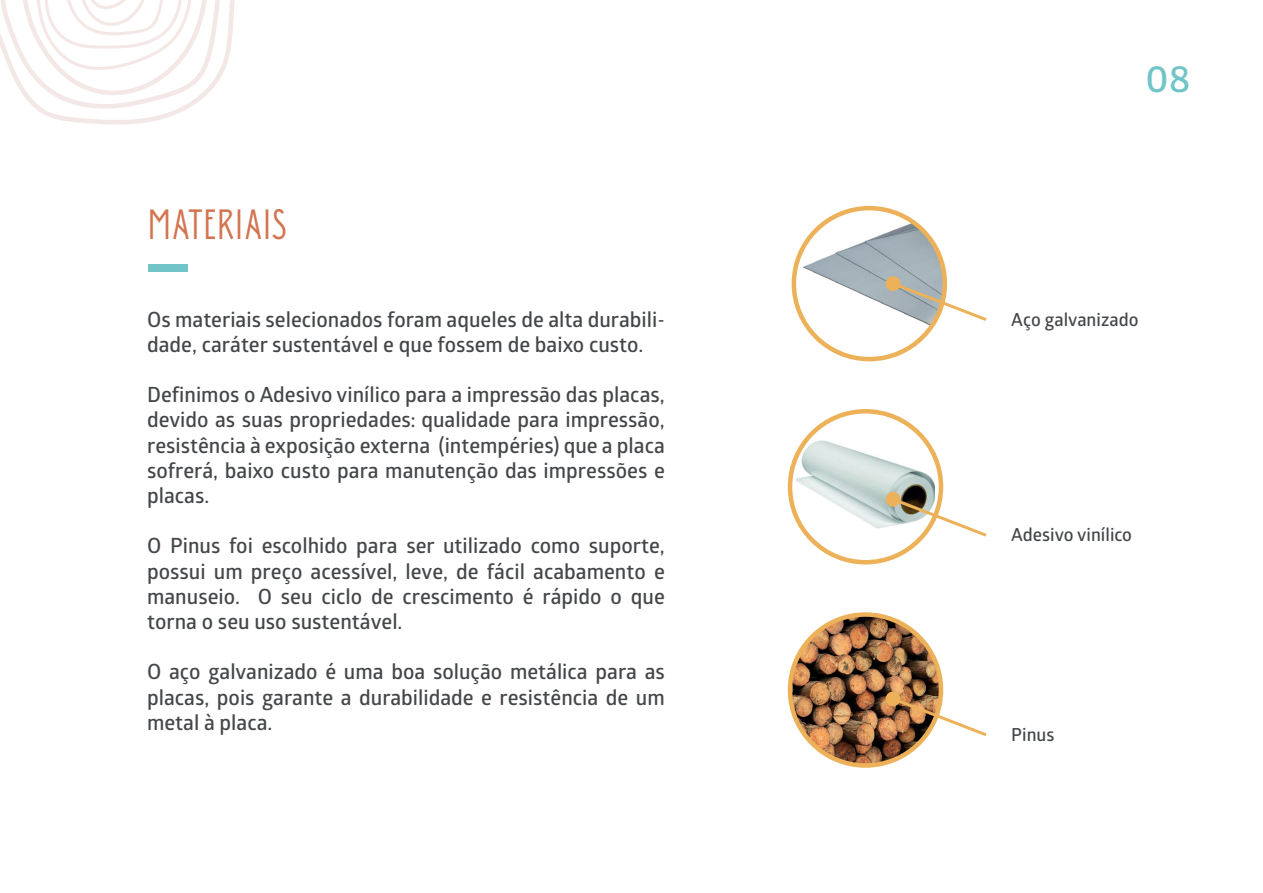
<style>
.page{position:relative;width:1263px;height:893px;background:#fff}
.page>*{position:absolute;margin:0;border:0;box-sizing:border-box;transform-origin:0 0}
.t1{font:42.3px "Donau Uppercase Neue";color:#d37450}
.t2{font:37.5px "Glober Semi Bold Free";color:#71c4c7}
.t3{font:21px/25.2px "Glober Semi Bold Free";color:#444749;text-align:justify}
.t4{font:18px "Glober Semi Bold Free";color:#444749}
.s1{font-family:"Myriad Pro"}
</style>
<div class="page">
<svg style="left:0;top:1px;width:235px;height:124px"></svg>
<div style="left:148px;top:264px;width:40px;height:8px;background:#71c4c7"></div>
<img style="left:790px;top:615px;width:151px;height:151px;border-radius:75px">
<div style="left:788px;top:612px;width:155px;height:156px;border:4px solid #ecb159;border-radius:50%"></div>
<img style="left:796px;top:425px;width:139px;height:114px">
<div style="left:788px;top:409px;width:155px;height:155px;border:4px solid #ecb159;border-radius:50%"></div>
<img style="left:798px;top:222px;width:146px;height:140px">
<div style="left:792px;top:206px;width:155px;height:155px;border:4px solid #ecb159;border-radius:50%"></div>
<div style="left:886px;top:276px;width:14px;height:15px;background:#ecb159;border-radius:50%"></div>
<svg style="left:889px;top:280px;width:98px;height:43px"></svg>
<div style="left:886px;top:492px;width:14px;height:15px;background:#ecb159;border-radius:50%"></div>
<svg style="left:889px;top:495px;width:98px;height:44px"></svg>
<div style="left:886px;top:691px;width:14px;height:15px;background:#ecb159;border-radius:50%"></div>
<svg style="left:889px;top:695px;width:98px;height:44px"></svg>
<h1 class="t1" style="left:147px;top:199px;width:141px">MATERIAIS</h1>
<p class="t3" style="left:147px;top:306px;width:519px">Os materiais selecionados foram aqueles de alta durabili&shy;dade, caráter sustentável e que fossem de baixo custo.</p>
<p class="t3" style="left:147px;top:381px;width:519px">Definimos o Adesivo vinílico para a impressão das placas, devido as suas propriedades<span class="s1">:</span> qualidade para impressão, resistência à exposição externa (intempéries) que a placa sofrerá, baixo custo para manutenção das impressões e placas.</p>
<p class="t3" style="left:147px;top:533px;width:519px">O Pinus foi escolhido para ser utilizado como suporte, possui um preço acessível, leve, de fácil acabamento e manuseio. O seu ciclo de crescimento é rápido o que torna o seu uso sustentável.</p>
<p class="t3" style="left:147px;top:659px;width:519px">O aço galvanizado é uma boa solução metálica para as placas, pois garante a durabilidade e resistência de um metal à placa.</p>
<h2 class="t2" style="left:1145px;top:52px;width:46px">08</h2>
<p class="t4" style="left:1011px;top:307px;width:129px">Aço galvanizado</p>
<p class="t4" style="left:1011px;top:522px;width:122px">Adesivo vinílico</p>
<p class="t4" style="left:1011px;top:722px;width:45px">Pinus</p>
</div>
